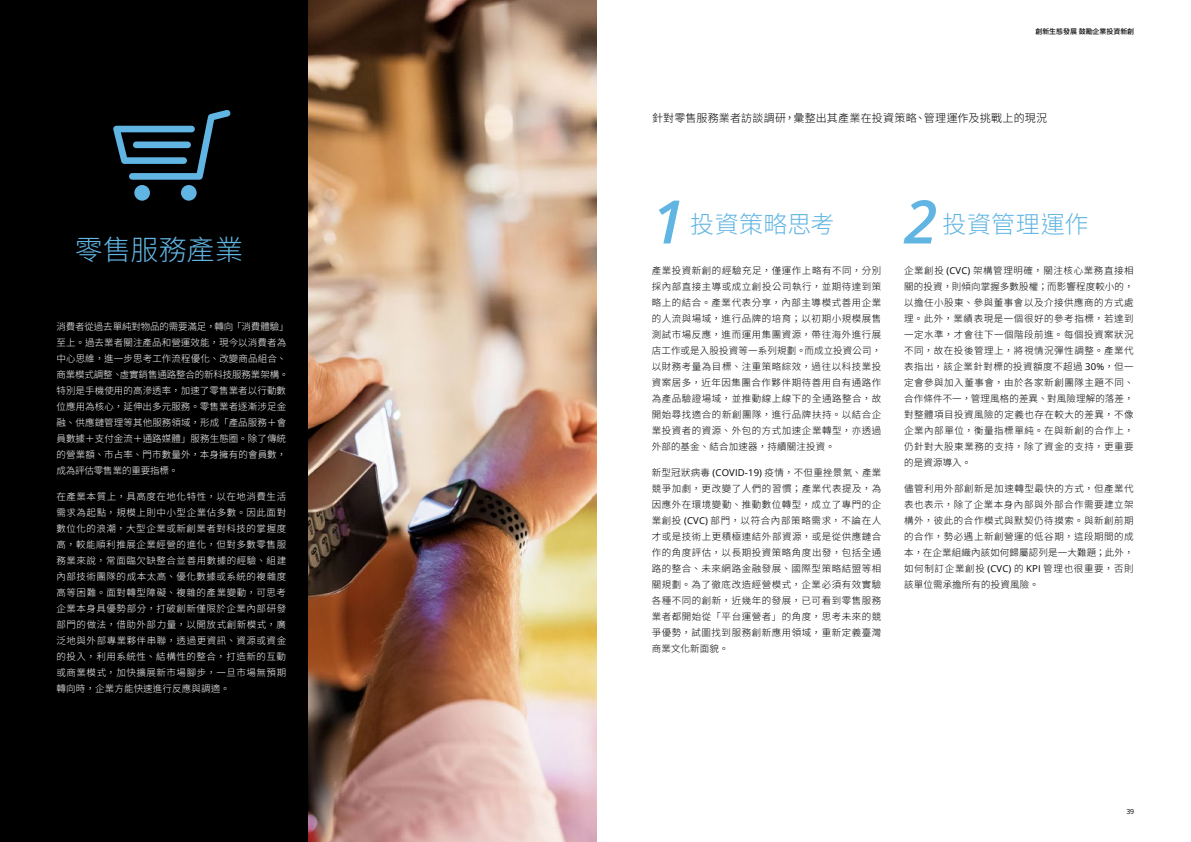
<style>
.page{position:relative;width:1191px;height:842px;background:#fff}
.page>*{position:absolute;margin:0;border:0;box-sizing:border-box;transform-origin:0 0}
.t1{font:italic 600 60px "Open Sans";color:#60b5e3}
.t2{font:300 28px "Noto Sans CJ Ktc";letter-spacing:.01em;color:#60b5e3}
.t3{font:300 24px "Noto Sans CJ Ktc";letter-spacing:.015em;color:#60b5e3}
.t4{font:300 11px "Noto Sans CJ Ktc";letter-spacing:.02em;color:#000}
.t5{font:300 9.5px/16px "Noto Sans CJ Ktc";letter-spacing:.055em;color:#000;text-align:justify}
.t6{font:300 9.5px/16px "Noto Sans CJ Ktc";letter-spacing:.01em;color:#fff}
.t7{font:500 7px "Noto Sans CJ Ktc";letter-spacing:-.01em;color:#000}
.t8{font:7px "Open Sans";color:#000}
.s1{font-family:"Open Sans";font-weight:400}
</style>
<div class="page">
<div style="left:0;top:0;width:317px;height:842px;background:#000"></div>
<img style="left:308px;top:0;width:288px;height:842px">
<svg style="left:113px;top:110px;width:118px;height:70px"></svg>
<div style="left:133px;top:141px;width:58px;height:7px;background:#60b5e3;border-radius:3px"></div>
<div style="left:134px;top:185px;width:16px;height:16px;background:#60b5e3;border-radius:50%"></div>
<div style="left:181px;top:185px;width:16px;height:16px;background:#60b5e3;border-radius:50%"></div>
<h2 class="t2" style="left:75px;top:234px;width:170px">零售服務產業</h2>
<p class="t6" style="left:56px;top:319px;width:233px">消費者從過去單純對物品的需要滿足，轉向「消費體驗」至上。過去業者關注產品和營運效能，現今以消費者為中心思維，進一步思考工作流程優化、改變商品組合、商業模式調整、虛實銷售通路整合的新科技服務業架構。特別是手機使用的高滲透率，加速了零售業者以行動數位應用為核心，延伸出多元服務。零售業者逐漸涉足金融、供應鏈管理等其他服務領域，形成「產品服務＋會員數據＋支付金流＋通路媒體」服務生態圈。除了傳統的營業額、市占率、門市數量外，本身擁有的會員數，成為評估零售業的重要指標。</p>
<p class="t6" style="left:56px;top:489px;width:231px;text-align:justify">在產業本質上，具高度在地化特性，以在地消費生活需求為起點，規模上則中小型企業佔多數。因此面對數位化的浪潮，大型企業或新創業者對科技的掌握度高，較能順利推展企業經營的進化，但對多數零售服務業來說，常面臨欠缺整合並善用數據的經驗、組建內部技術團隊的成本太高、優化數據或系統的複雜度高等困難。面對轉型障礙、複雜的產業變動，可思考企業本身具優勢部分，打破創新僅限於企業內部研發部門的做法，借助外部力量，以開放式創新模式，廣泛地與外部專業夥伴串聯，透過更資訊、資源或資金的投入，利用系統性、結構性的整合，打造新的互動或商業模式，加快擴展新市場腳步，一旦市場無預期轉向時，企業方能快速進行反應與調適。</p>
<p class="t7" style="left:1035px;top:28px;width:100px">創新生態發展鼓勵企業投資新創</p>
<p class="t4" style="left:652px;top:112px;width:396px">針對零售服務業者訪談調研，彙整出其產業在投資策略、管理運作及挑戰上的現況</p>
<h1 class="t1" style="left:651px;top:181px;width:35px">1</h1>
<h3 class="t3" style="left:690px;top:211px;width:146px">投資策略思考</h3>
<p class="t5" style="left:651px;top:263px;width:231px">產業投資新創的經驗充足，僅運作上略有不同，分別採內部直接主導或成立創投公司執行，並期待達到策略上的結合。產業代表分享，內部主導模式善用企業的人流與場域，進行品牌的培育；以初期小規模展售測試市場反應，進而運用集團資源，帶往海外進行展店工作或是入股投資等一系列規劃。而成立投資公司，以財務考量為目標、注重策略綜效，過往以科技業投資案居多，近年因集團合作夥伴期待善用自有通路作為產品驗證場域，並推動線上線下的全通路整合，故開始尋找適合的新創團隊，進行品牌扶持。以結合企業投資者的資源、外包的方式加速企業轉型，亦透過外部的基金、結合加速器，持續關注投資。</p>
<p class="t5" style="left:651px;top:465px;width:231px">新型冠狀病毒 <span class="s1">(COVID-19)</span> 疫情，不但重挫景氣、產業競爭加劇，更改變了人們的習慣；產業代表提及，為因應外在環境變動、推動數位轉型，成立了專門的企業創投 <span class="s1">(CVC)</span> 部門，以符合內部策略需求，不論在人才或是技術上更積極連結外部資源，或是從供應鏈合作的角度評估，以長期投資策略角度出發，包括全通路的整合、未來網路金融發展、國際型策略結盟等相關規劃。為了徹底改造經營模式，企業必須有效實驗各種不同的創新，近幾年的發展，已可看到零售服務業者都開始從「平台運營者」的角度，思考未來的競爭優勢，試圖找到服務創新應用領域，重新定義臺灣商業文化新面貌。</p>
<h1 class="t1" style="left:904px;top:181px;width:35px">2</h1>
<h3 class="t3" style="left:942px;top:211px;width:147px">投資管理運作</h3>
<p class="t5" style="left:904px;top:263px;width:231px">企業創投 <span class="s1">(CVC)</span> 架構管理明確，關注核心業務直接相關的投資，則傾向掌握多數股權；而影響程度較小的，以擔任小股東、參與董事會以及介接供應商的方式處理。此外，業績表現是一個很好的參考指標，若達到一定水準，才會往下一個階段前進。每個投資案狀況不同，故在投後管理上，將視情況彈性調整。產業代表指出，該企業針對標的投資額度不超過 <span class="s1">30%</span>，但一定會參與加入董事會，由於各家新創團隊主題不同、合作條件不一，管理風格的差異、對風險理解的落差，對整體項目投資風險的定義也存在較大的差異，不像企業內部單位，衡量指標單純。在與新創的合作上，仍針對大股東業務的支持，除了資金的支持，更重要的是資源導入。</p>
<p class="t5" style="left:904px;top:481px;width:231px">儘管利用外部創新是加速轉型最快的方式，但產業代表也表示，除了企業本身內部與外部合作需要建立架構外，彼此的合作模式與默契仍待摸索。與新創前期的合作，勢必遇上新創營運的低谷期，這段期間的成本，在企業組織內該如何歸屬認列是一大難題；此外，如何制訂企業創投 <span class="s1">(CVC)</span> 的 <span class="s1">KPI</span> 管理也很重要，否則該單位需承擔所有的投資風險。</p>
<p class="t8" style="left:1126px;top:807px;width:9px">39</p>
</div>
